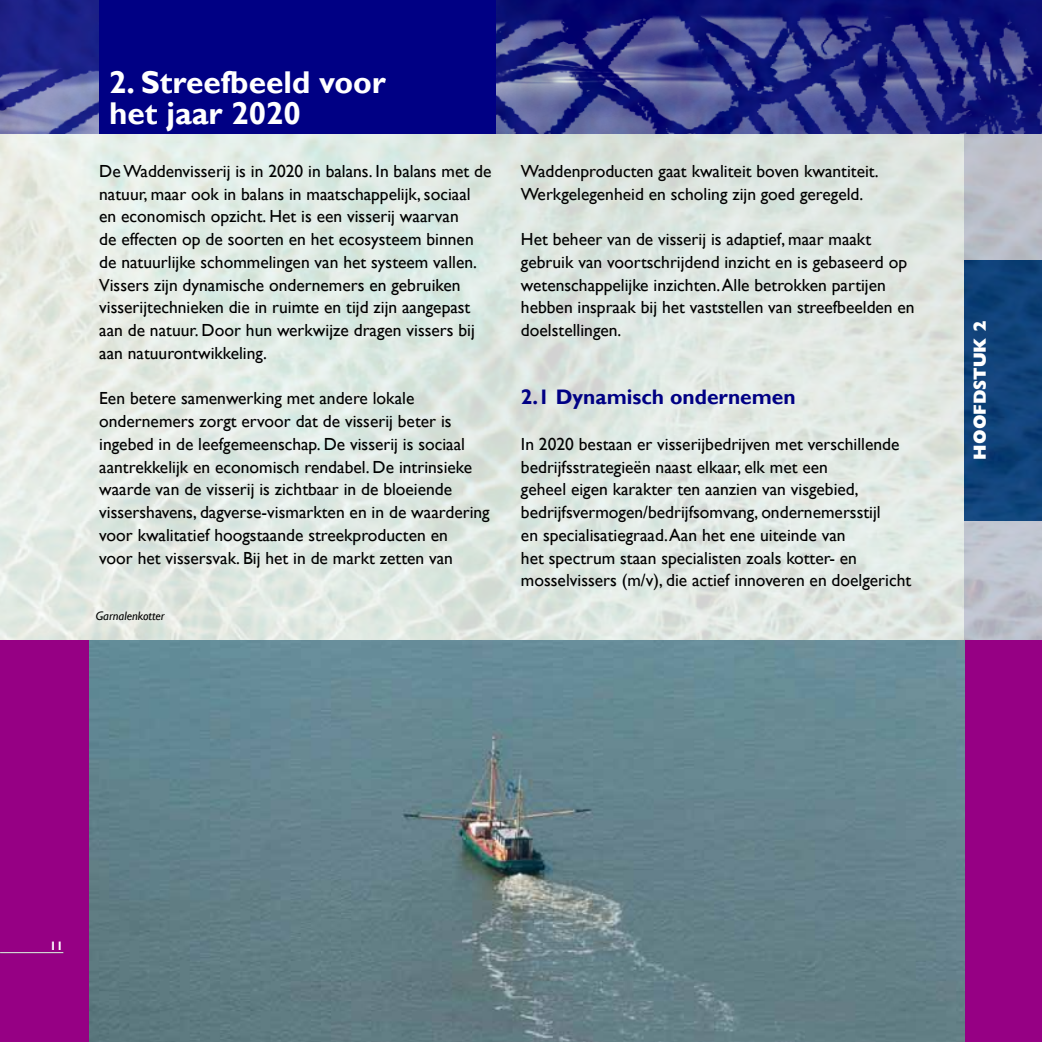
<style>
.page{position:relative;width:1042px;height:1042px;background:#fff}
.page>*{position:absolute;margin:0;border:0;box-sizing:border-box;transform-origin:0 0}
.t1{font:700 31.5px/31.5px "Gill Sans";color:#fff}
.t2{font:700 21px "Gill Sans";color:#000084}
.t3{font:17.5px/22.8px "Gill Sans";color:#000}
.t4{font:800 17.5px "Gill Sans";color:#fff}
.t5{font:italic 12.25px "Gill Sans";color:#000}
.t6{font:700 12.25px "Gill Sans";color:#fff}
</style>
<div class="page">
<img style="left:0;top:0;width:1042px;height:640px">
<div style="left:99px;top:0;width:397px;height:134px;background:#000084"></div>
<div style="left:0;top:640px;width:1042px;height:402px;background:#960084"></div>
<img style="left:89px;top:640px;width:875px;height:402px">
<hr style="left:0;top:952px;width:63px;height:1px;background:#fff">
<h1 class="t1" style="left:109px;top:67px;width:278px">2. Streefbeeld voor het jaar 2020</h1>
<p class="t3" style="left:99px;top:160px;width:394px">De Waddenvisserij is in 2020 in balans. In balans met de natuur, maar ook in balans in maatschappelijk, sociaal en economisch opzicht. Het is een visserij waarvan<br>de effecten op de soorten en het ecosysteem binnen de natuurlijke schommelingen van het systeem vallen.<br>Vissers zijn dynamische ondernemers en gebruiken visserijtechnieken die in ruimte en tijd zijn aangepast aan de natuur. Door hun werkwijze dragen vissers bij aan natuurontwikkeling.</p>
<p class="t3" style="left:99px;top:387px;width:392px">Een betere samenwerking met andere lokale ondernemers zorgt ervoor dat de visserij beter is ingebed in de leefgemeenschap. De visserij is sociaal aantrekkelijk en economisch rendabel. De intrinsieke waarde van de visserij is zichtbaar in de bloeiende vissershavens, dagverse-vismarkten en in de waardering voor kwalitatief hoogstaande streekproducten en<br>voor het vissersvak. Bij het in de markt zetten van</p>
<p class="t5" style="left:96px;top:609px;width:70px">Garnalenkotter</p>
<p class="t3" style="left:521px;top:160px;width:359px">Waddenproducten gaat kwaliteit boven kwantiteit.<br>Werkgelegenheid en scholing zijn goed geregeld.</p>
<p class="t3" style="left:521px;top:228px;width:395px">Het beheer van de visserij is adaptief, maar maakt gebruik van voortschrijdend inzicht en is gebaseerd op wetenschappelijke inzichten. Alle betrokken partijen hebben inspraak bij het vaststellen van streefbeelden en doelstellingen.</p>
<p class="t2" style="left:521px;top:385px;width:276px">2.1 Dynamisch ondernemen</p>
<p class="t3" style="left:521px;top:433px;width:392px">In 2020 bestaan er visserijbedrijven met verschillende bedrijfsstrategieën naast elkaar, elk met een<br>geheel eigen karakter ten aanzien van visgebied, bedrijfsvermogen/bedrijfsomvang, ondernemersstijl<br>en specialisatiegraad. Aan het ene uiteinde van<br>het spectrum staan specialisten zoals kotter- en mosselvissers (m/v), die actief innoveren en doelgericht</p>
<p class="t4" style="left:969px;top:459px;width:141px;rotate:-90deg">hoofdstuk 2</p>
<p class="t6" style="left:50px;top:939px;width:15px">11</p>
</div>
